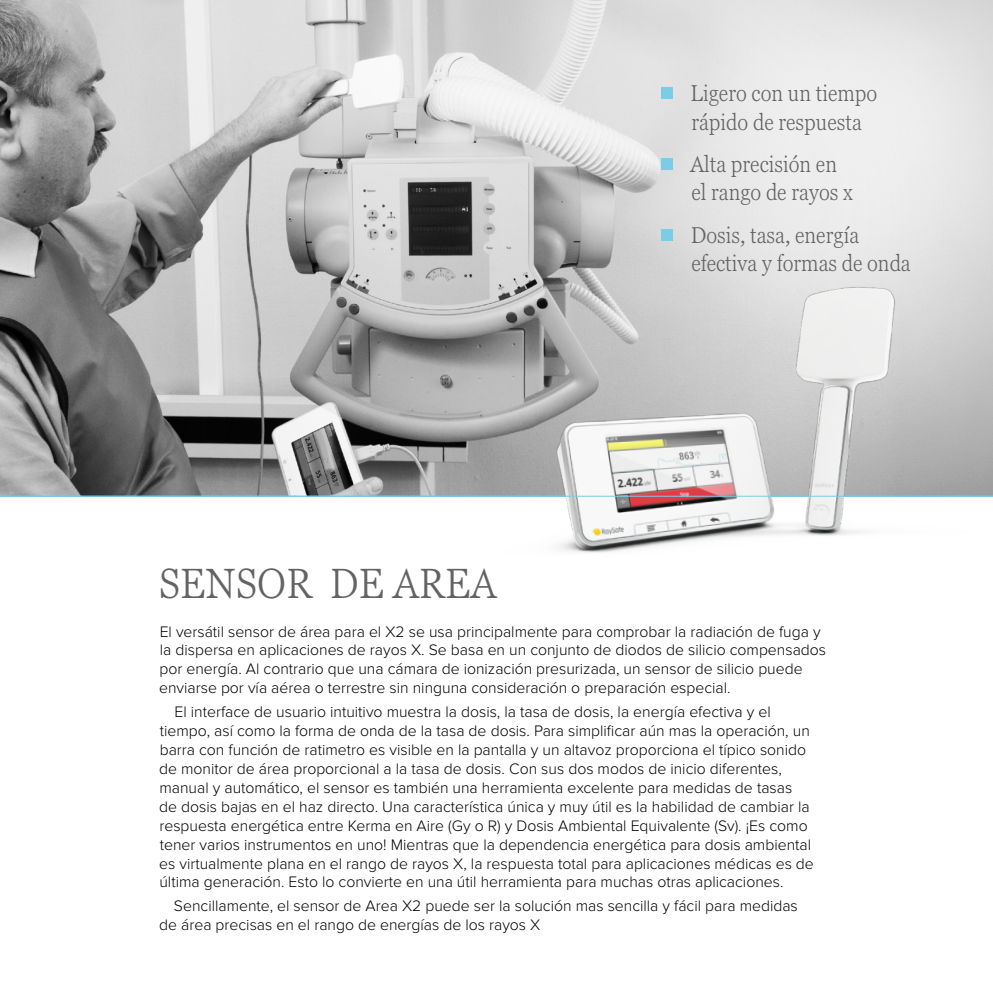
<style>
.page{position:relative;width:993px;height:993px;background:#fff}
.page>*{position:absolute;margin:0;border:0;box-sizing:border-box;transform-origin:0 0}
.Heading{font:300 condensed 42px "Georgia Pro";color:#646363}
.t1{font:300 condensed 22.75px/28px "Georgia Pro";color:#646363}
.Bodytext_-_Proxima_N{font:300 15.75px/18.9px "Proxima Nova";color:#000}
.s1{font-size:52.5px;color:#7bcce7}
</style>
<div class="page">
<img style="left:0;top:0;width:992px;height:495px">
<img style="left:311px;top:254px;width:681px;height:299px">
<hr style="left:0;top:495px;width:992px;height:1px;background:#7bcce7">
<p class="t1" style="left:691px;top:79px;width:187px;text-indent:-34px"><span class="s1">▪</span> Ligero con un tiempo rápido de respuesta</p>
<p class="t1" style="left:691px;top:150px;width:163px;text-indent:-34px"><span class="s1">▪</span> Alta precisión en el rango de rayos x</p>
<p class="t1" style="left:691px;top:221px;width:221px;text-indent:-34px"><span class="s1">▪</span> Dosis, tasa, energía efectiva y formas de onda</p>
<p class="Heading" style="left:159px;top:555px;width:339px">SENSOR DE AREA</p>
<p class="Bodytext_-_Proxima_N" style="left:159px;top:622px;width:668px">El versátil sensor de área para el X2 se usa principalmente para comprobar la radiación de fuga y la dispersa en aplicaciones de rayos X. Se basa en un conjunto de diodos de silicio compensados por energía. Al contrario que una cámara de ionización presurizada, un sensor de silicio puede enviarse por vía aérea o terrestre sin ninguna consideración o preparación especial.</p>
<p class="Bodytext_-_Proxima_N" style="left:159px;top:702px;width:656px;text-indent:15px">El interface de usuario intuitivo muestra la dosis, la tasa de dosis, la energía efectiva y el tiempo, así como la forma de onda de la tasa de dosis. Para simplificar aún mas la operación, un barra con función de ratimetro es visible en la pantalla y un altavoz proporciona el típico sonido de monitor de área proporcional a la tasa de dosis. Con sus dos modos de inicio diferentes, manual y automático, el sensor es también una herramienta excelente para medidas de tasas<br>de dosis bajas en el haz directo. Una característica única y muy útil es la habilidad de cambiar la respuesta energética entre Kerma en Aire (Gy o R) y Dosis Ambiental Equivalente (Sv). ¡Es como tener varios instrumentos en uno! Mientras que la dependencia energética para dosis ambiental es virtualmente plana en el rango de rayos X, la respuesta total para aplicaciones médicas es de última generación. Esto lo convierte en una útil herramienta para muchas otras aplicaciones.</p>
<p class="Bodytext_-_Proxima_N" style="left:159px;top:896px;width:640px;text-indent:15px">Sencillamente, el sensor de Area X2 puede ser la solución mas sencilla y fácil para medidas de área precisas en el rango de energías de los rayos X</p>
</div>
